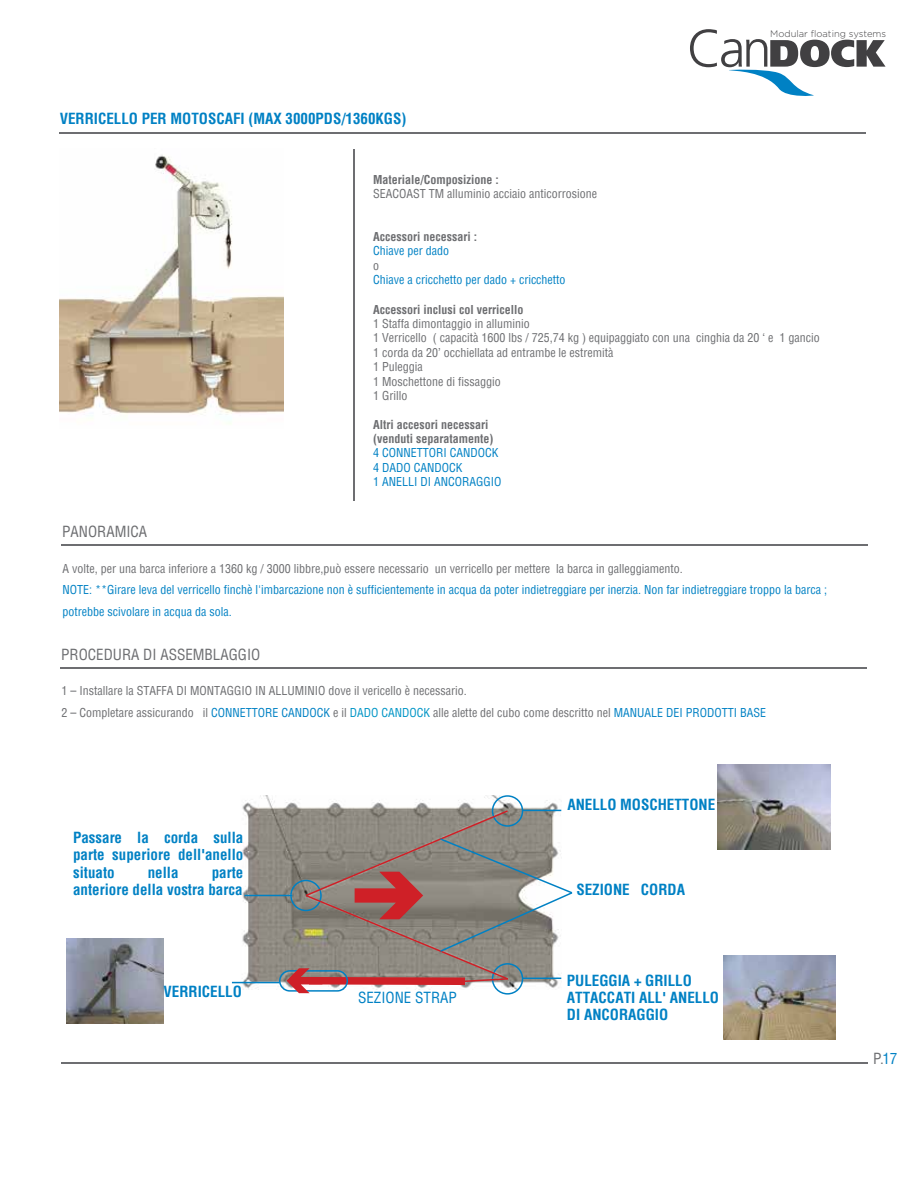
<style>
.page{position:relative;width:918px;height:1188px;background:#fff}
.page>*{position:absolute;margin:0;border:0;box-sizing:border-box;transform-origin:0 0}
.t1{font:700 condensed 15px/17.5px "Helvetica";color:#0081c4;text-align:justify}
.t2{font:700 15px "Helvetica Condensed";color:#0081c4}
.t3{font:condensed 15px "Helvetica";color:#6d6e71}
.t4{font:condensed 15px "Helvetica";color:#0081c4}
.t5{font:15px "Helvetica Condensed";color:#6d6e71}
.t6{font:condensed 12px/14.4px "Helvetica";color:#0081c4}
.t7{font:condensed 12px/14.4px "Helvetica";color:#6d6e71}
.t8{font:12px "Helvetica Condensed";color:#6d6e71}
.t9{font:700 condensed 12px/14.4px "Helvetica";color:#6d6e71}
.t10{font:700 12px "Helvetica Condensed";color:#6d6e71}
.t11{font:300 9.45px "Gotham HTF";color:#414042}
.s1{font-family:"Helvetica Condensed";font-stretch:normal}
.s2{font-weight:400;color:#0081c4}
.s3{font-weight:700}
.s4{font-weight:700;color:#6d6e71}
.s5{font-family:"Helvetica Condensed";font-weight:700;font-stretch:normal;color:#6d6e71}
.s6{color:#6d6e71}
.s7{font-family:"Helvetica Condensed";font-stretch:normal;color:#0081c4}
.s8{color:#0081c4}
.s9{color:#0095c6}
</style>
<div class="page">
<svg style="left:690px;top:29px;width:196px;height:67px"></svg>
<hr style="left:62px;top:1063px;width:806px;height:1px;background:#6d6e71">
<hr style="left:61px;top:544px;width:807px;height:1px;background:#6d6e71">
<hr style="left:60px;top:667px;width:807px;height:1px;background:#6d6e71">
<hr style="left:60px;top:132px;width:806px;height:2px;background:#6d6e71">
<hr style="left:353px;top:149px;width:2px;height:352px;background:#6d6e71">
<img style="left:60px;top:155px;width:224px;height:269px">
<img style="left:240px;top:796px;width:318px;height:194px">
<div style="left:492px;top:795px;width:31px;height:32px;border:2px solid #0081c4;border-radius:50%"></div>
<img style="left:717px;top:765px;width:113px;height:85px">
<hr style="left:245px;top:895px;width:47px;height:1px;background:#0081c4">
<img style="left:724px;top:956px;width:111px;height:84px">
<div style="left:492px;top:963px;width:31px;height:32px;border:2px solid #0081c4;border-radius:50%"></div>
<img style="left:67px;top:938px;width:96px;height:85px">
<div style="left:279px;top:970px;width:69px;height:22px;border:2px solid #0081c4;border-radius:10px"></div>
<hr style="left:232px;top:982px;width:48px;height:1px;background:#0081c4">
<svg style="left:287px;top:809px;width:286px;height:184px;background:#988b85"></svg>
<p class="t2" style="left:60px;top:109px;width:348px">VERRICELLO PER MOTOSCAFI (MAX 3000PDS/1360KGS)</p>
<p class="t11" style="left:770px;top:29px;width:117px">Modular floating systems</p>
<p class="t3" style="left:62px;top:522px;width:87px">PANORAMICA</p>
<p class="t10" style="left:373px;top:172px;width:127px">Materiale/Composizione :</p>
<p class="t8" style="left:373px;top:186px;width:225px">SEACOAST TM alluminio acciaio anticorrosione</p>
<p class="t9" style="left:373px;top:229px;width:105px">Accessori necessari <span class="s1">:<br></span><span class="s2">Chiave per dado</span></p>
<p class="t8" style="left:373px;top:258px;width:7px">o</p>
<p class="t6" style="left:373px;top:272px;width:194px">Chiave a cricchetto per dado <span class="s1">+</span> cricchetto</p>
<p class="t7" style="left:373px;top:302px;width:448px"><span class="s3">Accessori inclusi col verricello<br></span><span class="s1">1</span> Staffa dimontaggio in alluminio<br><span class="s1">1</span> Verricello <span class="s1">(</span> capacità <span class="s1">1600 lbs</span> / 725,74 kg <span class="s1">)</span> equipaggiato con una cinghia da <span class="s1">20 ‘</span> e <span class="s1">1</span> gancio <span class="s1">1</span> corda da <span class="s1">20’</span> occhiellata ad entrambe le estremità<br><span class="s1">1</span> Puleggia<br><span class="s1">1</span> Moschettone di fissaggio<br><span class="s1">1</span> Grillo</p>
<p class="t6" style="left:373px;top:417px;width:130px"><span class="s4">Altri accesori necessari </span><span class="s5">(</span><span class="s4">venduti separatamente</span><span class="s5">)<br></span><span class="s1">4 C</span>ONNETTORI CANDOCK<br><span class="s1">4</span> DADO CANDOCK<br><span class="s1">1</span> ANELLI DI ANCORAGGIO</p>
<p class="t6" style="left:63px;top:557px;width:766px;line-height:21.6px"><span class="s6">A volte, per una barca inferiore a 1360 kg / 3000 libbre,può essere necessario un verricello per mettere la barca in galleggiamento.<br></span><span class="s1">NOTE: **</span>Girare leva del verricello finchè l'imbarcazione non è sufficientemente in acqua da poter indietreggiare per inerzia. Non far indietreggiare troppo la barca ; potrebbe scivolare in acqua da sola.</p>
<p class="t3" style="left:61px;top:645px;width:201px">PROCEDURA DI ASSEMBLAGGIO</p>
<p class="t7" style="left:62px;top:680px;width:706px;line-height:21.6px"><span class="s1">1 – I</span>nstallare la STAFFA DI MONTAGGIO IN ALLUMINIO dove il vericello è necessario<span class="s1">.<br>2 –</span> Completare assicurando il <span class="s7">C</span><span class="s8">ONNETTORE CAN</span><span class="s7">DOCK</span> e il <span class="s9">DADO CANDOCK</span> alle alette del cubo come descritto nel <span class="s7">MANUAL</span><span class="s8">E DEI PRODOTTI BASE</span></p>
<p class="t1" style="left:73px;top:828px;width:172px">Passare la corda sulla parte superiore dell'anello situato</p>
<p class="t1" style="left:148px;top:863px;width:32px">nella</p>
<p class="t1" style="left:73px;top:863px;width:172px;text-align:right">parte<br>anteriore della vostra barca</p>
<p class="t1" style="left:164px;top:982px;width:80px">VERRICELLO</p>
<p class="t4" style="left:358px;top:988px;width:100px">SEZIONE STRAP</p>
<p class="t1" style="left:567px;top:796px;width:149px">ANELLO MOSCHETTONE</p>
<p class="t1" style="left:576px;top:881px;width:110px">SEZIONE CORDA</p>
<p class="t1" style="left:567px;top:971px;width:154px;text-align:left">PULEGGIA + GRILLO<br>ATTACCATI ALL' ANELLO<br>DI ANCORAGGIO</p>
<p class="t5" style="left:873px;top:1049px;width:26px">P.<span class="s8">17</span></p>
</div>
